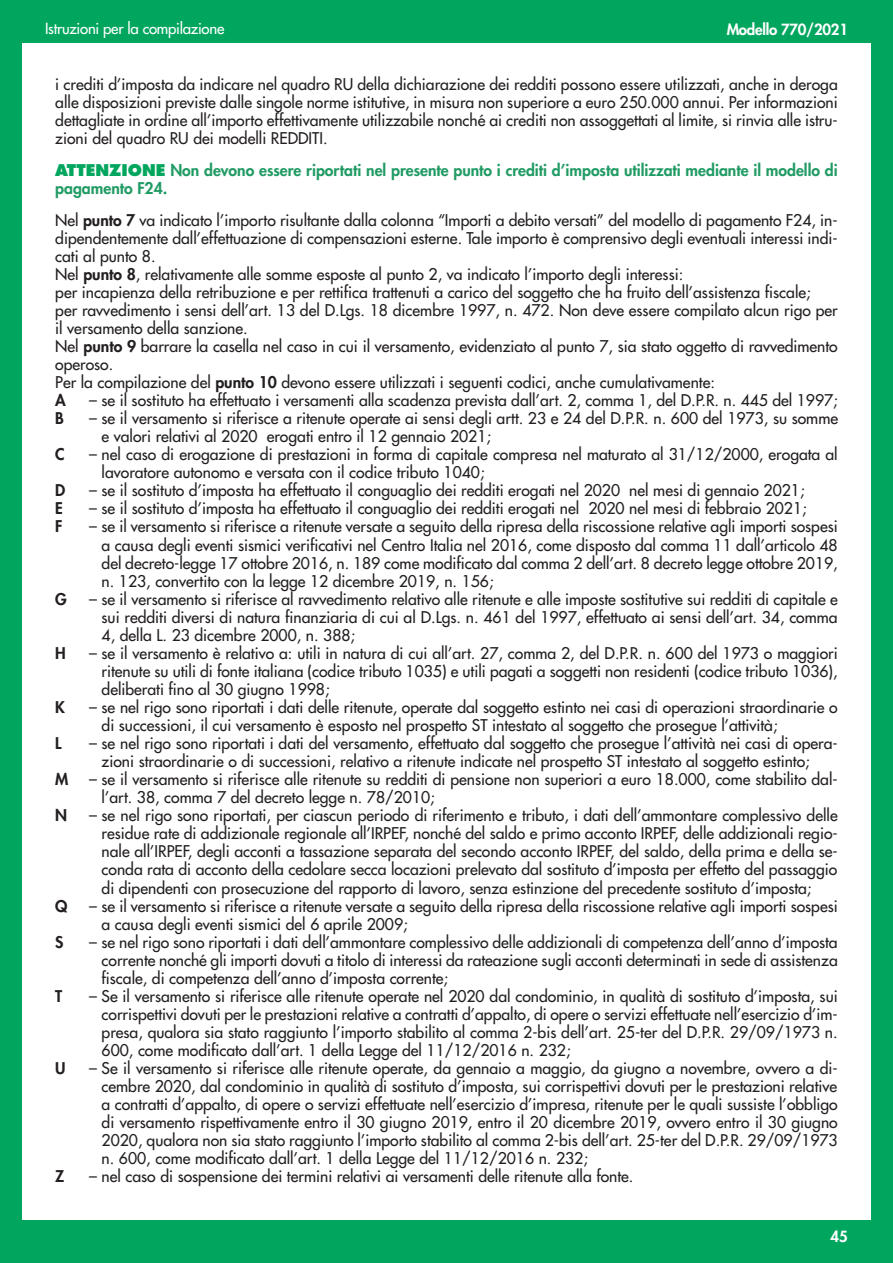
<style>
.page{position:relative;width:893px;height:1263px;background:#fff}
.page>*{position:absolute;margin:0;border:0;box-sizing:border-box;transform-origin:0 0}
.t1{font:15.75px/18px "Futura";color:#231f20;text-align:justify}
.t2{font:800 15.75px/18px "Futura";color:#219b64}
.t3{font:800 15.75px "Futura";color:#231f20}
.t4{font:15px "Futura";letter-spacing:-.015em;color:#fff}
.t5{font:800 15px "Futura";letter-spacing:-.015em;color:#fff}
.s1{color:#00a65e}
.s2{font-weight:800}
</style>
<div class="page">
<div style="left:0;top:43px;width:21px;height:1220px;background:#00a65e"></div>
<div style="left:872px;top:43px;width:21px;height:1177px;background:#00a65e"></div>
<div style="left:0;top:1220px;width:893px;height:43px;background:#00a65e"></div>
<div style="left:0;top:0;width:893px;height:43px;background:#00a65e"></div>
<p class="t4" style="left:45px;top:21px;width:181px">Istruzioni per la compilazione</p>
<p class="t5" style="left:727px;top:23px;width:123px">Modello 770/2021</p>
<p class="t1" style="left:55px;top:76px;width:784px">i crediti d’imposta da indicare nel quadro RU della dichiarazione dei redditi possono essere utilizzati, anche in deroga alle disposizioni previste dalle singole norme istitutive, in misura non superiore a euro 250.000 annui. Per informazioni dettagliate in ordine all’importo effettivamente utilizzabile nonché ai crediti non assoggettati al limite, si rinvia alle istru&shy;zioni del quadro RU dei modelli REDDITI.</p>
<p class="t2" style="left:55px;top:162px;width:784px"><span class="s1">ATTENZIONE</span> Non devono essere riportati nel presente punto i crediti d’imposta utilizzati mediante il modello di pagamento F24.</p>
<p class="t1" style="left:55px;top:212px;width:784px;text-align:left">Nel <span class="s2">punto 7</span> va indicato l’importo risultante dalla colonna “Importi a debito versati” del modello di pagamento F24, in&shy;dipendentemente dall’effettuazione di compensazioni esterne. Tale importo è comprensivo degli eventuali interessi indi&shy;cati al punto 8.<br>Nel <span class="s2">punto 8</span>, relativamente alle somme esposte al punto 2, va indicato l’importo degli interessi:<br>per incapienza della retribuzione e per rettifica trattenuti a carico del soggetto che ha fruito dell’assistenza fiscale;<br>per ravvedimento i sensi dell’art. 13 del D.Lgs. 18 dicembre 1997, n. 472. Non deve essere compilato alcun rigo per il versamento della sanzione.<br>Nel <span class="s2">punto 9</span> barrare la casella nel caso in cui il versamento, evidenziato al punto 7, sia stato oggetto di ravvedimento operoso.<br>Per la compilazione del <span class="s2">punto 10</span> devono essere utilizzati i seguenti codici, anche cumulativamente:<br><span class="s2">A</span></p>
<p class="t1" style="left:89px;top:392px;width:750px">– se il sostituto ha effettuato i versamenti alla scadenza prevista dall’art. 2, comma 1, del D.P.R. n. 445 del 1997;</p>
<p class="t3" style="left:55px;top:411px;width:10px">B</p>
<p class="t1" style="left:102px;top:410px;width:738px;text-indent:-12px">– se il versamento si riferisce a ritenute operate ai sensi degli artt. 23 e 24 del D.P.R. n. 600 del 1973, su somme e valori relativi al 2020 erogati entro il 12 gennaio 2021;</p>
<p class="t3" style="left:55px;top:447px;width:11px">C</p>
<p class="t1" style="left:102px;top:447px;width:738px;text-indent:-12px">– nel caso di erogazione di prestazioni in forma di capitale compresa nel maturato al 31/12/2000, erogata al lavoratore autonomo e versata con il codice tributo 1040;</p>
<p class="t3" style="left:55px;top:483px;width:12px">D</p>
<p class="t1" style="left:89px;top:483px;width:717px">– se il sostituto d’imposta ha effettuato il conguaglio dei redditi erogati nel 2020 nel mesi di gennaio 2021;</p>
<p class="t3" style="left:55px;top:501px;width:9px">E</p>
<p class="t1" style="left:89px;top:501px;width:719px">– se il sostituto d’imposta ha effettuato il conguaglio dei redditi erogati nel 2020 nel mesi di febbraio 2021;</p>
<p class="t3" style="left:55px;top:519px;width:9px">F</p>
<p class="t1" style="left:102px;top:519px;width:738px;text-indent:-12px">– se il versamento si riferisce a ritenute versate a seguito della ripresa della riscossione relative agli importi sospesi a causa degli eventi sismici verificativi nel Centro Italia nel 2016, come disposto dal comma 11 dall’articolo 48 del decreto-legge 17 ottobre 2016, n. 189 come modificato dal comma 2 dell’art. 8 decreto legge ottobre 2019, n. 123, convertito con la legge 12 dicembre 2019, n. 156;</p>
<p class="t3" style="left:55px;top:591px;width:13px">G</p>
<p class="t1" style="left:102px;top:591px;width:738px;text-indent:-12px">– se il versamento si riferisce al ravvedimento relativo alle ritenute e alle imposte sostitutive sui redditi di capitale e sui redditi diversi di natura finanziaria di cui al D.Lgs. n. 461 del 1997, effettuato ai sensi dell’art. 34, comma 4, della L. 23 dicembre 2000, n. 388;</p>
<p class="t3" style="left:55px;top:645px;width:12px">H</p>
<p class="t1" style="left:102px;top:645px;width:738px;text-indent:-12px">– se il versamento è relativo a: utili in natura di cui all’art. 27, comma 2, del D.P.R. n. 600 del 1973 o maggiori ritenute su utili di fonte italiana (codice tributo 1035) e utili pagati a soggetti non residenti (codice tributo 1036), deliberati fino al 30 giugno 1998;</p>
<p class="t3" style="left:55px;top:700px;width:11px">K</p>
<p class="t1" style="left:102px;top:699px;width:738px;text-indent:-12px">– se nel rigo sono riportati i dati delle ritenute, operate dal soggetto estinto nei casi di operazioni straordinarie o di successioni, il cui versamento è esposto nel prospetto ST intestato al soggetto che prosegue l’attività;</p>
<p class="t3" style="left:55px;top:736px;width:8px">L</p>
<p class="t1" style="left:102px;top:735px;width:738px;text-indent:-12px">– se nel rigo sono riportati i dati del versamento, effettuato dal soggetto che prosegue l’attività nei casi di opera&shy;zioni straordinarie o di successioni, relativo a ritenute indicate nel prospetto ST intestato al soggetto estinto;</p>
<p class="t3" style="left:55px;top:772px;width:15px">M</p>
<p class="t1" style="left:102px;top:771px;width:738px;text-indent:-12px">– se il versamento si riferisce alle ritenute su redditi di pensione non superiori a euro 18.000, come stabilito dal&shy;l’art. 38, comma 7 del decreto legge n. 78/2010;</p>
<p class="t3" style="left:55px;top:808px;width:13px">N</p>
<p class="t1" style="left:102px;top:807px;width:738px;text-indent:-12px">– se nel rigo sono riportati, per ciascun periodo di riferimento e tributo, i dati dell’ammontare complessivo delle residue rate di addizionale regionale all’IRPEF, nonché del saldo e primo acconto IRPEF, delle addizionali regio&shy;nale all’IRPEF, degli acconti a tassazione separata del secondo acconto IRPEF, del saldo, della prima e della se&shy;conda rata di acconto della cedolare secca locazioni prelevato dal sostituto d’imposta per effetto del passaggio di dipendenti con prosecuzione del rapporto di lavoro, senza estinzione del precedente sostituto d’imposta;</p>
<p class="t3" style="left:55px;top:898px;width:14px">Q</p>
<p class="t1" style="left:102px;top:898px;width:738px;text-indent:-12px">– se il versamento si riferisce a ritenute versate a seguito della ripresa della riscossione relative agli importi sospesi a causa degli eventi sismici del 6 aprile 2009;</p>
<p class="t3" style="left:55px;top:934px;width:10px">S</p>
<p class="t1" style="left:102px;top:934px;width:738px;text-indent:-12px">– se nel rigo sono riportati i dati dell’ammontare complessivo delle addizionali di competenza dell’anno d’imposta corrente nonché gli importi dovuti a titolo di interessi da rateazione sugli acconti determinati in sede di assistenza fiscale, di competenza dell’anno d’imposta corrente;</p>
<p class="t3" style="left:55px;top:988px;width:9px">T</p>
<p class="t1" style="left:102px;top:988px;width:738px;text-indent:-12px">– Se il versamento si riferisce alle ritenute operate nel 2020 dal condominio, in qualità di sostituto d’imposta, sui corrispettivi dovuti per le prestazioni relative a contratti d’appalto, di opere o servizi effettuate nell’esercizio d’im&shy;presa, qualora sia stato raggiunto l’importo stabilito al comma 2-bis dell’art. 25-ter del D.P.R. 29/09/1973 n.<br>600, come modificato dall’art. 1 della Legge del 11/12/2016 n. 232;</p>
<p class="t3" style="left:55px;top:1061px;width:12px">U</p>
<p class="t1" style="left:102px;top:1060px;width:738px;text-indent:-12px">– Se il versamento si riferisce alle ritenute operate, da gennaio a maggio, da giugno a novembre, ovvero a di&shy;cembre 2020, dal condominio in qualità di sostituto d’imposta, sui corrispettivi dovuti per le prestazioni relative a contratti d’appalto, di opere o servizi effettuate nell’esercizio d’impresa, ritenute per le quali sussiste l’obbligo di versamento rispettivamente entro il 30 giugno 2019, entro il 20 dicembre 2019, ovvero entro il 30 giugno 2020, qualora non sia stato raggiunto l’importo stabilito al comma 2-bis dell’art. 25-ter del D.P.R. 29/09/1973 n. 600, come modificato dall’art. 1 della Legge del 11/12/2016 n. 232;</p>
<p class="t3" style="left:55px;top:1169px;width:11px">Z</p>
<p class="t1" style="left:89px;top:1168px;width:546px">– nel caso di sospensione dei termini relativi ai versamenti delle ritenute alla fonte.</p>
<p class="t5" style="left:831px;top:1229px;width:19px">45</p>
</div>
